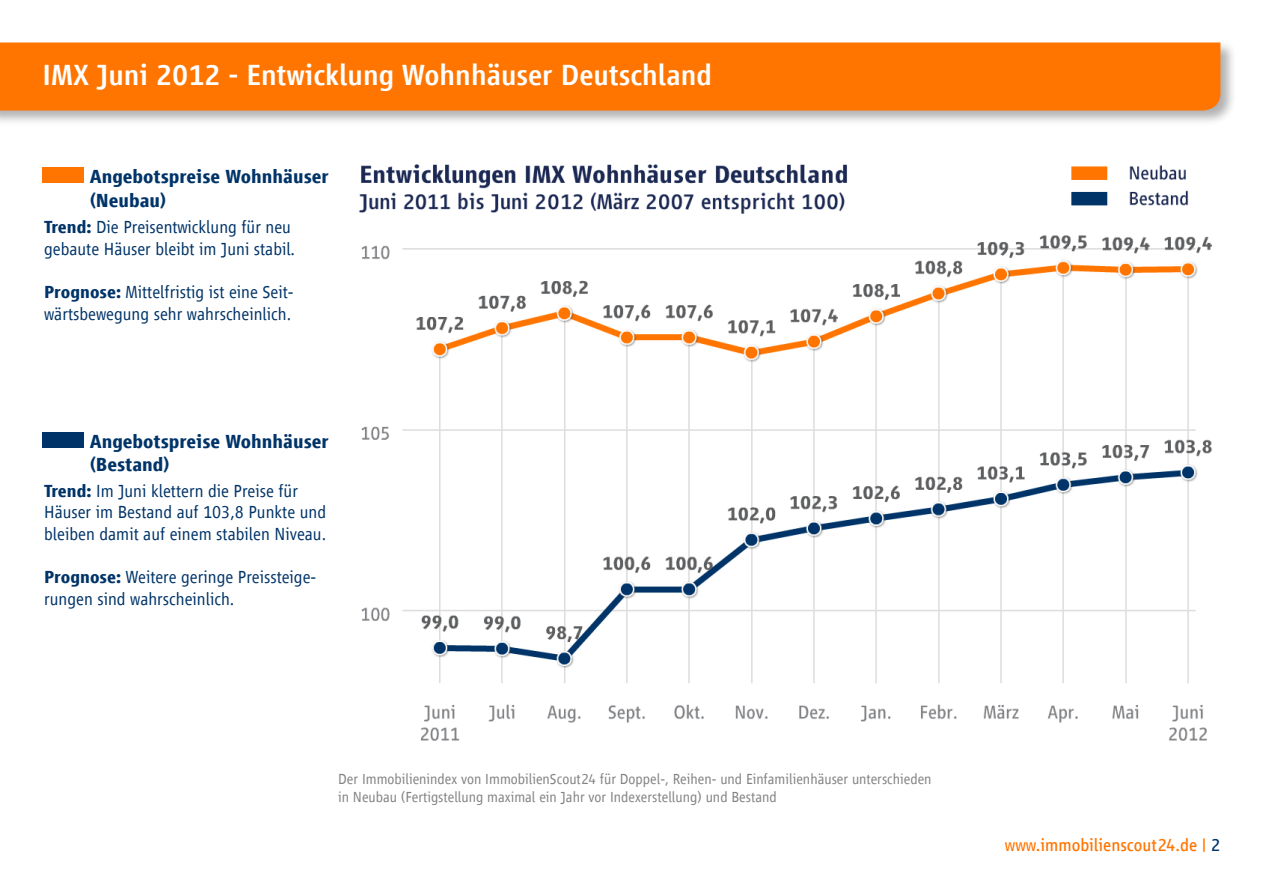
<style>
.page{position:relative;width:1263px;height:893px;background:#fff}
.page>*{position:absolute;margin:0;border:0;box-sizing:border-box;transform-origin:0 0}
.TitlePage{font:500 30px "Scout Vialog";color:#fff}
.t1{font:700 19.5px/23.4px "Scout Vialog";color:#003468}
.t2{font:300 18px/21.6px "Scout Vialog";color:#003468}
.t3{font:18px "Scout Vialog";color:#ff7500}
.t4{font:300 15px/18px "Scout Vialog";color:#828282}
.s1{font-weight:700}
.s2{color:#003468}
</style>
<div class="page">
<div style="left:0;top:40px;width:1236px;height:87px;background:#231f20;opacity:.35"></div>
<div style="left:0;top:43px;width:1220px;height:68px;background:#ff7500"></div>
<svg style="left:43px;top:167px;width:41px;height:16px"></svg>
<svg style="left:43px;top:432px;width:41px;height:16px"></svg>
<img style="left:359px;top:164px;width:853px;height:577px">
<p class="TitlePage" style="left:43px;top:59px;width:671px">IMX Juni 2012 - Entwicklung Wohnhäuser Deutschland</p>
<p class="t1" style="left:90px;top:165px;width:241px">Angebotspreise Wohnhäuser (Neubau)</p>
<p class="t2" style="left:44px;top:216px;width:252px"><span class="s1">Trend:</span> Die Preisentwicklung für neu gebaute Häuser bleibt im Juni stabil.</p>
<p class="t2" style="left:44px;top:281px;width:251px"><span class="s1">Prognose:</span> Mittelfristig ist eine Seit&shy;wärtsbewegung sehr wahrscheinlich.</p>
<p class="t1" style="left:90px;top:429px;width:241px">Angebotspreise Wohnhäuser (Bestand)</p>
<p class="t2" style="left:44px;top:480px;width:284px"><span class="s1">Trend:</span> Im Juni klettern die Preise für<br>Häuser im Bestand auf 103,8 Punkte und bleiben damit auf einem stabilen Niveau.</p>
<p class="t2" style="left:44px;top:566px;width:274px"><span class="s1">Prognose:</span> Weitere geringe Preissteige&shy;rungen sind wahrscheinlich.</p>
<p class="t4" style="left:338px;top:770px;width:595px">Der Immobilienindex von ImmobilienScout24 für Doppel-, Reihen- und Einfamilienhäuser unterschieden in Neubau (Fertigstellung maximal ein Jahr vor Indexerstellung) und Bestand</p>
<p class="t3" style="left:1005px;top:835px;width:217px">www.immobilienscout24.de | <span class="s2">2</span></p>
</div>
